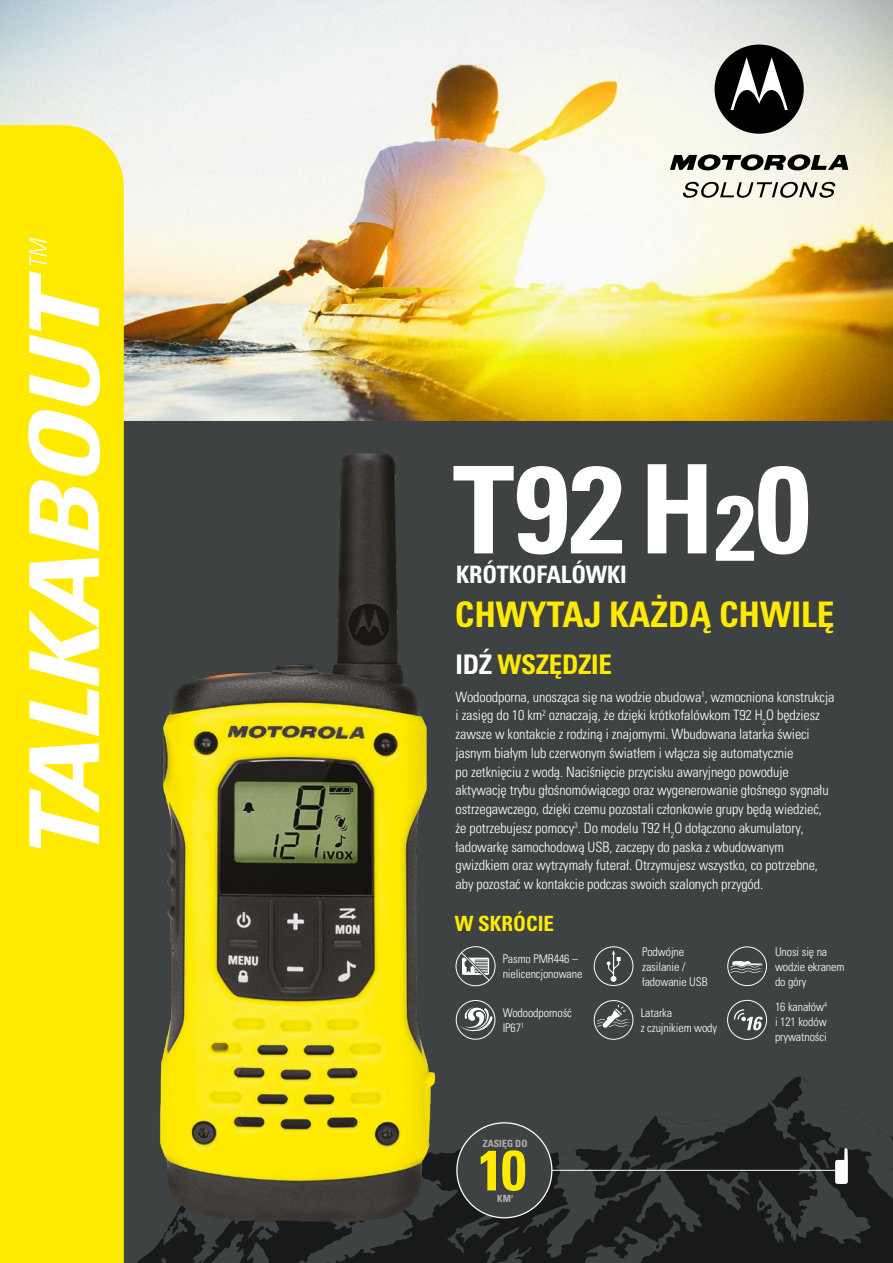
<style>
.page{position:relative;width:893px;height:1263px;background:#3e4243}
.page>*{position:absolute;margin:0;border:0;box-sizing:border-box;transform-origin:0 0}
.t1{font:35.25px "Univers LTCYR 67 Bold Cond";color:#ffea00}
.t2{font:27px "Univers LTCYR 67 Bold Cond";letter-spacing:-.015em;color:#ffea00}
.t3{font:24px "Univers LTCYR 67 Bold Cond";letter-spacing:-.005em;color:#fff}
.t4{font:21px "Univers LTCYR 67 Bold Cond";color:#ffea00}
.t5{font:14.25px/18.8px "Univers LTCYR 47 Light Cond";letter-spacing:-.01em;color:#fff}
.t6{font:12px/15px "Univers LTCYR 47 Light Cond";letter-spacing:-.01em;color:#fff}
.t7{font:9.9px "Univers LTCYR 67 Bold Cond";color:#b3b2b2}
.t8{font:4.35px "Univers LTCYR 67 Bold Cond";color:#b3b2b2}
.s1{color:#fff}
</style>
<div class="page">
<img style="left:0;top:0;width:893px;height:421px">
<svg style="left:750px;top:1076px;width:50px;height:187px"></svg>
<div style="left:0;top:125px;width:124px;height:1138px;background:#ffea00"></div>
<svg style="left:29px;top:743px;width:70px;height:106px;background:#fff591"></svg>
<svg style="left:29px;top:558px;width:70px;height:178px;background:#fff587"></svg>
<svg style="left:28px;top:271px;width:72px;height:280px;background:#fff47c"></svg>
<svg style="left:29px;top:238px;width:18px;height:27px"></svg>
<svg style="left:756px;top:1077px;width:137px;height:186px"></svg>
<hr style="left:486px;top:1170px;width:352px;height:1px;background:#fff">
<svg style="left:137px;top:1116px;width:613px;height:147px"></svg>
<svg style="left:715px;top:45px;width:89px;height:89px;background:#4f4f4d"></svg>
<svg style="left:670px;top:154px;width:178px;height:17px;background:#73736c"></svg>
<svg style="left:683px;top:182px;width:152px;height:16px;background:#aeada2"></svg>
<div style="left:727px;top:1000px;width:40px;height:40px;border:1px solid #fff;border-radius:50%"></div>
<svg style="left:734px;top:1009px;width:29px;height:21px"></svg>
<div style="left:456px;top:946px;width:40px;height:40px;border:1px solid #fff;border-radius:50%"></div>
<svg style="left:461px;top:952px;width:28px;height:28px"></svg>
<div style="left:727px;top:946px;width:40px;height:40px;border:1px solid #fff;border-radius:50%"></div>
<svg style="left:730px;top:961px;width:33px;height:12px"></svg>
<div style="left:594px;top:1000px;width:39px;height:40px;border:1px solid #fff;border-radius:50%"></div>
<svg style="left:597px;top:1005px;width:34px;height:23px"></svg>
<div style="left:456px;top:1000px;width:39px;height:40px;border:1px solid #fff;border-radius:50%"></div>
<svg style="left:460px;top:1007px;width:33px;height:25px"></svg>
<div style="left:594px;top:946px;width:39px;height:40px;border:1px solid #fff;border-radius:50%"></div>
<svg style="left:607px;top:950px;width:14px;height:32px"></svg>
<svg style="left:453px;top:466px;width:169px;height:88px"></svg>
<svg style="left:648px;top:464px;width:58px;height:89px"></svg>
<svg style="left:716px;top:466px;width:92px;height:95px"></svg>
<img style="left:148px;top:453px;width:291px;height:785px">
<h3 class="t3" style="left:456px;top:559px;width:172px">KRÓTKOFALÓWKI</h3>
<h1 class="t1" style="left:455px;top:593px;width:381px">CHWYTAJ KAŻDĄ CHWILĘ</h1>
<h2 class="t2" style="left:456px;top:648px;width:158px"><span class="s1">IDŹ</span> WSZĘDZIE</h2>
<p class="t5" style="left:456px;top:686px;width:380px">Wodoodporna, unosząca się na wodzie obudowa<sup>1</sup>, wzmocniona konstrukcja i zasięg do 10 km<sup>2</sup> oznaczają, że dzięki krótkofalówkom T92 H<sub>2</sub>O będziesz zawsze w kontakcie z rodziną i znajomymi. Wbudowana latarka świeci jasnym białym lub czerwonym światłem i włącza się automatycznie<br>po zetknięciu z wodą. Naciśnięcie przycisku awaryjnego powoduje aktywację trybu głośnomówiącego oraz wygenerowanie głośnego sygnału ostrzegawczego, dzięki czemu pozostali członkowie grupy będą wiedzieć, że potrzebujesz pomocy<sup>3</sup>. Do modelu T92 H<sub>2</sub>O dołączono akumulatory, ładowarkę samochodową USB, zaczepy do paska z wbudowanym gwizdkiem oraz wytrzymały futerał. Otrzymujesz wszystko, co potrzebne, aby pozostać w kontakcie podczas swoich szalonych przygód.</p>
<h3 class="t4" style="left:455px;top:910px;width:101px">W SKRÓCIE</h3>
<p class="t6" style="left:642px;top:943px;width:67px">Podwójne zasilanie / ładowanie USB</p>
<p class="t6" style="left:503px;top:950px;width:81px">Pasmo PMR446 – nielicencjonowane</p>
<p class="t6" style="left:775px;top:944px;width:71px">Unosi się na wodzie ekranem do góry</p>
<p class="t6" style="left:641px;top:1005px;width:78px">Latarka<br>z czujnikiem wody</p>
<p class="t6" style="left:775px;top:998px;width:54px;text-align:justify">16 kanałów<sup>4 </sup>i 121 kodów prywatności</p>
<p class="t6" style="left:503px;top:1005px;width:71px">Wodoodporność<br>IP67<sup>1</sup></p>
<p class="t7" style="left:483px;top:1137px;width:46px">ZASIĘG DO</p>
<p class="t7" style="left:497px;top:1192px;width:15px">KM</p>
<p class="t8" style="left:511px;top:1193px;width:3px">2</p>
</div>
